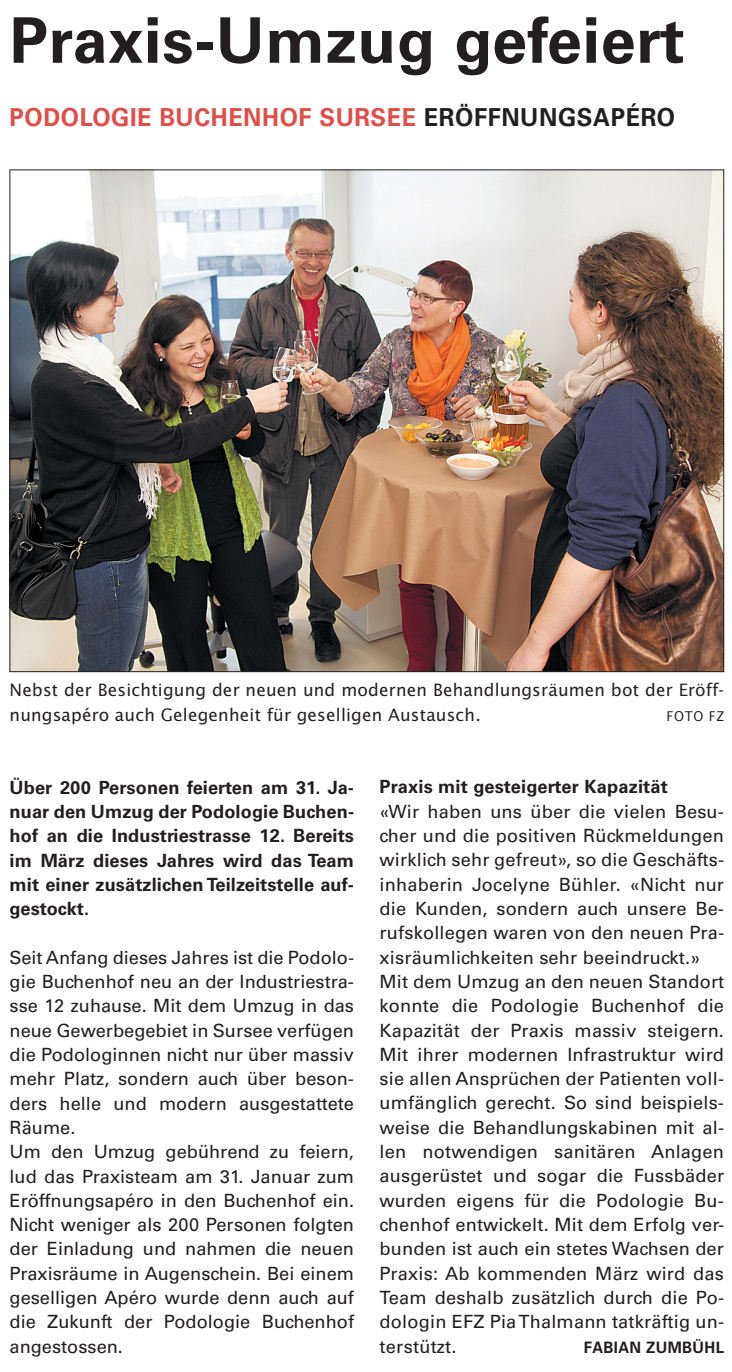
<style>
.page{position:relative;width:732px;height:1372px;background:#fff}
.page>*{position:absolute;margin:0;border:0;box-sizing:border-box;transform-origin:0 0}
.t1{font:700 63px "Univers";letter-spacing:.01em;color:#231f20}
.t2{font:700 24.75px "Univers";letter-spacing:.025em;color:#df4f48;scale:.95 1}
.t3{font:18.22px/24.3px "Univers";letter-spacing:.01em;color:#231f20}
.t4{font:700 18.22px/24.3px "Univers";letter-spacing:.005em;color:#231f20;text-align:justify}
.t5{font:17.1px/24.3px "Lucida Sans";letter-spacing:.01em;color:#231f20}
.t6{font:700 15.75px "Univers";letter-spacing:.025em;color:#231f20;scale:.95 1}
.t7{font:13.5px "Lucida Sans";letter-spacing:.05em;color:#231f20;scale:.95 1}
.s1{color:#231f20}
</style>
<div class="page">
<img style="left:12px;top:171px;width:710px;height:499px">
<h1 class="t1" style="left:10px;top:4px;width:676px">Praxis-Umzug gefeiert</h1>
<h2 class="t2" style="left:10px;top:103px;width:702px">PODOLOGIE BUCHENHOF SURSEE <span class="s1">ERÖFFNUNGSAPÉRO</span></h2>
<p class="t5" style="left:10px;top:678px;width:716px">Nebst der Besichtigung der neuen und modernen Behandlungsräumen bot der Eröff&shy;nungsapéro auch Gelegenheit für geselligen Austausch.</p>
<p class="t7" style="left:666px;top:708px;width:62px">FOTO FZ</p>
<p class="t4" style="left:10px;top:775px;width:346px">Über 200 Personen feierten am 31. Ja&shy;nuar den Umzug der Podologie Buchen&shy;hof an die Industriestrasse 12. Bereits im März dieses Jahres wird das Team mit einer zusätzlichen Teilzeitstelle auf&shy;gestockt.</p>
<p class="t3" style="left:10px;top:945px;width:346px">Seit Anfang dieses Jahres ist die Podolo&shy;gie Buchenhof neu an der Industriestra&shy;sse 12 zuhause. Mit dem Umzug in das neue Gewerbegebiet in Sursee verfügen die Podologinnen nicht nur über massiv mehr Platz, sondern auch über beson&shy;ders helle und modern ausgestattete Räume.<br>Um den Umzug gebührend zu feiern, lud das Praxisteam am 31. Januar zum Eröffnungsapéro in den Buchenhof ein.<br>Nicht weniger als 200 Personen folgten der Einladung und nahmen die neuen Praxisräume in Augenschein. Bei einem geselligen Apéro wurde denn auch auf die Zukunft der Podologie Buchenhof angestossen.</p>
<p class="t4" style="left:379px;top:775px;width:290px">Praxis mit gesteigerter Kapazität</p>
<p class="t3" style="left:379px;top:799px;width:346px">«Wir haben uns über die vielen Besu&shy;cher und die positiven Rückmeldungen wirklich sehr gefreut», so die Geschäfts&shy;inhaberin Jocelyne Bühler. «Nicht nur die Kunden, sondern auch unsere Be&shy;rufskollegen waren von den neuen Pra&shy;xisräumlichkeiten sehr beeindruckt.» Mit dem Umzug an den neuen Standort konnte die Podologie Buchenhof die Kapazität der Praxis massiv steigern.<br>Mit ihrer modernen Infrastruktur wird sie allen Ansprüchen der Patienten voll&shy;umfänglich gerecht. So sind beispiels&shy;weise die Behandlungskabinen mit al&shy;len notwendigen sanitären Anlagen ausgerüstet und sogar die Fussbäder wurden eigens für die Podologie Bu&shy;chenhof entwickelt. Mit dem Erfolg ver&shy;bunden ist auch ein stetes Wachsen der Praxis: Ab kommenden März wird das Team deshalb zusätzlich durch die Po&shy;dologin EFZ Pia Thalmann tatkräftig un&shy;terstützt.</p>
<p class="t6" style="left:584px;top:1337px;width:149px">FABIAN ZUMBÜHL</p>
</div>
